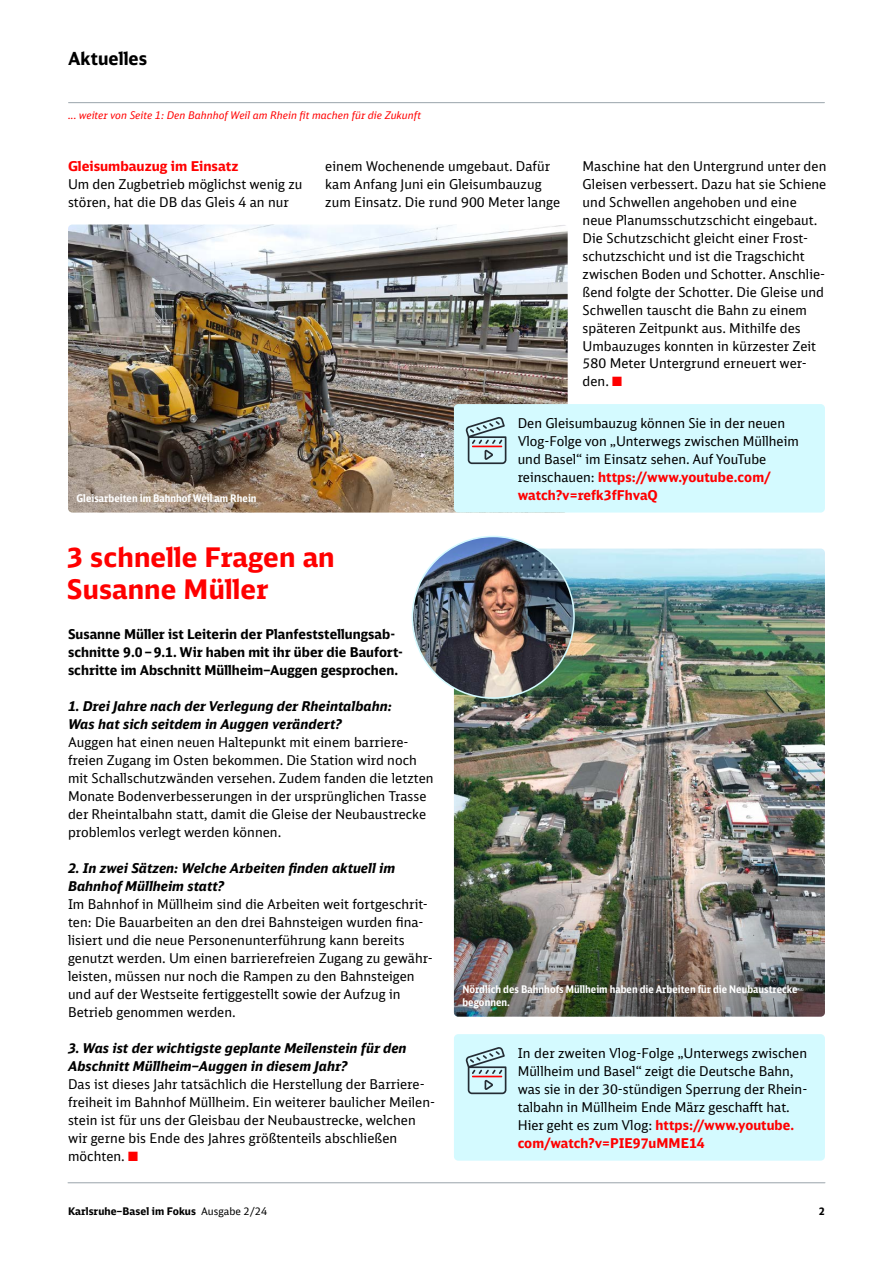
<style>
.page{position:relative;width:893px;height:1263px;background:#fff}
.page>*{position:absolute;margin:0;border:0;box-sizing:border-box;transform-origin:0 0}
.t1{font:700 27px/32.4px "DB Neo Sans";letter-spacing:.005em;color:#f00}
.t2{font:700 18px "DB Neo Sans";letter-spacing:.005em;color:#000}
.t3{font:13.5px/18px "DB Neo Sans";letter-spacing:.005em;color:#000}
.t4{font:italic 700 13.5px/18px "DB Neo Sans";letter-spacing:.005em;color:#000}
.t5{font:700 13.5px/18px "DB Neo Sans";color:#000}
.t6{font:700 13.5px/18px "DB Neo Sans";color:#f00}
.t7{font:700 condensed 10.5px/12.6px "DB Neo Sans";letter-spacing:.005em;color:#fff}
.t8{font:italic 10.5px "DB Neo Sans";letter-spacing:.005em;color:#f00}
.t9{font:700 10.5px "DB Neo Sans";letter-spacing:.005em;color:#000}
.s1{color:#f00}
.s2{font-weight:700;color:#f00}
.s3{font-weight:400;color:#000}
.s4{font-weight:400}
</style>
<div class="page">
<hr style="left:68px;top:1182px;width:757px;height:1px;background:#a5aeb4">
<hr style="left:69px;top:102px;width:755px;height:1px;background:#a5aeb4">
<img style="left:68px;top:225px;width:500px;height:288px">
<div style="left:454px;top:404px;width:371px;height:109px;background:#d4faff;border-radius:4px"></div>
<img style="left:454px;top:549px;width:371px;height:468px">
<div style="left:454px;top:1034px;width:371px;height:127px;background:#d4faff;border-radius:4px"></div>
<img style="left:412px;top:536px;width:162px;height:162px;border-radius:79px">
<svg style="left:465px;top:417px;width:41px;height:47px"></svg>
<hr style="left:472px;top:446px;width:30px;height:1px;background:#f00">
<svg style="left:465px;top:1047px;width:41px;height:47px"></svg>
<hr style="left:472px;top:1076px;width:30px;height:1px;background:#f00">
<h2 class="t2" style="left:68px;top:47px;width:81px">Aktuelles</h2>
<p class="t8" style="left:68px;top:108px;width:354px">... weiter von Seite 1: Den Bahnhof Weil am Rhein fit machen für die Zukunft</p>
<h3 class="t6" style="left:68px;top:156px;width:172px">Gleisumbauzug im Einsatz</h3>
<p class="t3" style="left:68px;top:174px;width:236px">Um den Zugbetrieb möglichst wenig zu stören, hat die DB das Gleis 4 an nur</p>
<p class="t7" style="left:77px;top:492px;width:182px">Gleisarbeiten im Bahnhof Weil am Rhein</p>
<p class="t3" style="left:325px;top:156px;width:236px">einem Wochenende umgebaut. Dafür kam Anfang Juni ein Gleisumbauzug zum Einsatz. Die rund 900 Meter lange</p>
<p class="t3" style="left:583px;top:156px;width:245px">Maschine hat den Untergrund unter den Gleisen verbessert. Dazu hat sie Schiene und Schwellen angehoben und eine neue Planumsschutzschicht eingebaut.<br>Die Schutzschicht gleicht einer Frost&shy;schutzschicht und ist die Tragschicht zwischen Boden und Schotter. Anschlie&shy;ßend folgte der Schotter. Die Gleise und Schwellen tauscht die Bahn zu einem späteren Zeitpunkt aus. Mithilfe des Umbauzuges konnten in kürzester Zeit 580 Meter Untergrund erneuert wer&shy;den. <span class="s1">■</span></p>
<p class="t3" style="left:518px;top:414px;width:283px">Den Gleisumbauzug können Sie in der neuen Vlog-Folge von „Unterwegs zwischen Müllheim und Basel“ im Einsatz sehen. Auf YouTube reinschauen: <span class="s2">https://www.youtube.com/ watch?v=refk3fFhvaQ</span></p>
<h2 class="t1" style="left:67px;top:540px;width:269px">3 schnelle Fragen an<br>Susanne Müller</h2>
<p class="t5" style="left:68px;top:624px;width:336px">Susanne Müller ist Leiterin der Planfeststellungsab&shy;schnitte 9.0 – 9.1. Wir haben mit ihr über die Baufort&shy;schritte im Abschnitt Müllheim–Auggen gesprochen.</p>
<p class="t4" style="left:68px;top:696px;width:325px">1. Drei Jahre nach der Verlegung der Rheintalbahn:<br>Was hat sich seitdem in Auggen verändert?</p>
<p class="t3" style="left:68px;top:732px;width:367px">Auggen hat einen neuen Haltepunkt mit einem barriere&shy;freien Zugang im Osten bekommen. Die Station wird noch mit Schallschutzwänden versehen. Zudem fanden die letzten Monate Bodenverbesserungen in der ursprünglichen Trasse der Rheintalbahn statt, damit die Gleise der Neubaustrecke problemlos verlegt werden können.</p>
<p class="t4" style="left:68px;top:858px;width:329px">2. In zwei Sätzen: Welche Arbeiten finden aktuell im<br>Bahnhof Müllheim statt?</p>
<p class="t3" style="left:68px;top:894px;width:366px">Im Bahnhof in Müllheim sind die Arbeiten weit fortgeschrit&shy;ten: Die Bauarbeiten an den drei Bahnsteigen wurden fina&shy;lisiert und die neue Personenunterführung kann bereits genutzt werden. Um einen barrierefreien Zugang zu gewähr&shy;leisten, müssen nur noch die Rampen zu den Bahnsteigen und auf der Westseite fertiggestellt sowie der Aufzug in Betrieb genommen werden.</p>
<p class="t4" style="left:68px;top:1038px;width:340px">3. Was ist der wichtigste geplante Meilenstein für den<br>Abschnitt Müllheim–Auggen in diesem Jahr?</p>
<p class="t3" style="left:68px;top:1074px;width:369px">Das ist dieses Jahr tatsächlich die Herstellung der Barriere&shy;freiheit im Bahnhof Müllheim. Ein weiterer baulicher Meilen&shy;stein ist für uns der Gleisbau der Neubaustrecke, welchen wir gerne bis Ende des Jahres größtenteils abschließen möchten. <span class="s1">■</span></p>
<p class="t7" style="left:462px;top:983px;width:337px">Nördlich des Bahnhofs Müllheim haben die Arbeiten für die Neubaustrecke begonnen.</p>
<p class="t3" style="left:518px;top:1044px;width:291px">In der zweiten Vlog-Folge „Unterwegs zwischen Müllheim und Basel“ zeigt die Deutsche Bahn, was sie in der 30-stündigen Sperrung der Rhein&shy;talbahn in Müllheim Ende März geschafft hat.</p>
<p class="t6" style="left:518px;top:1116px;width:278px"><span class="s3">Hier geht es zum Vlog:</span> https://www.youtube. com/watch?v=PIE97uMME14</p>
<p class="t9" style="left:68px;top:1205px;width:201px">Karlsruhe–Basel im Fokus <span class="s4">Ausgabe 2/24</span></p>
<p class="t9" style="left:819px;top:1205px;width:8px">2</p>
</div>
